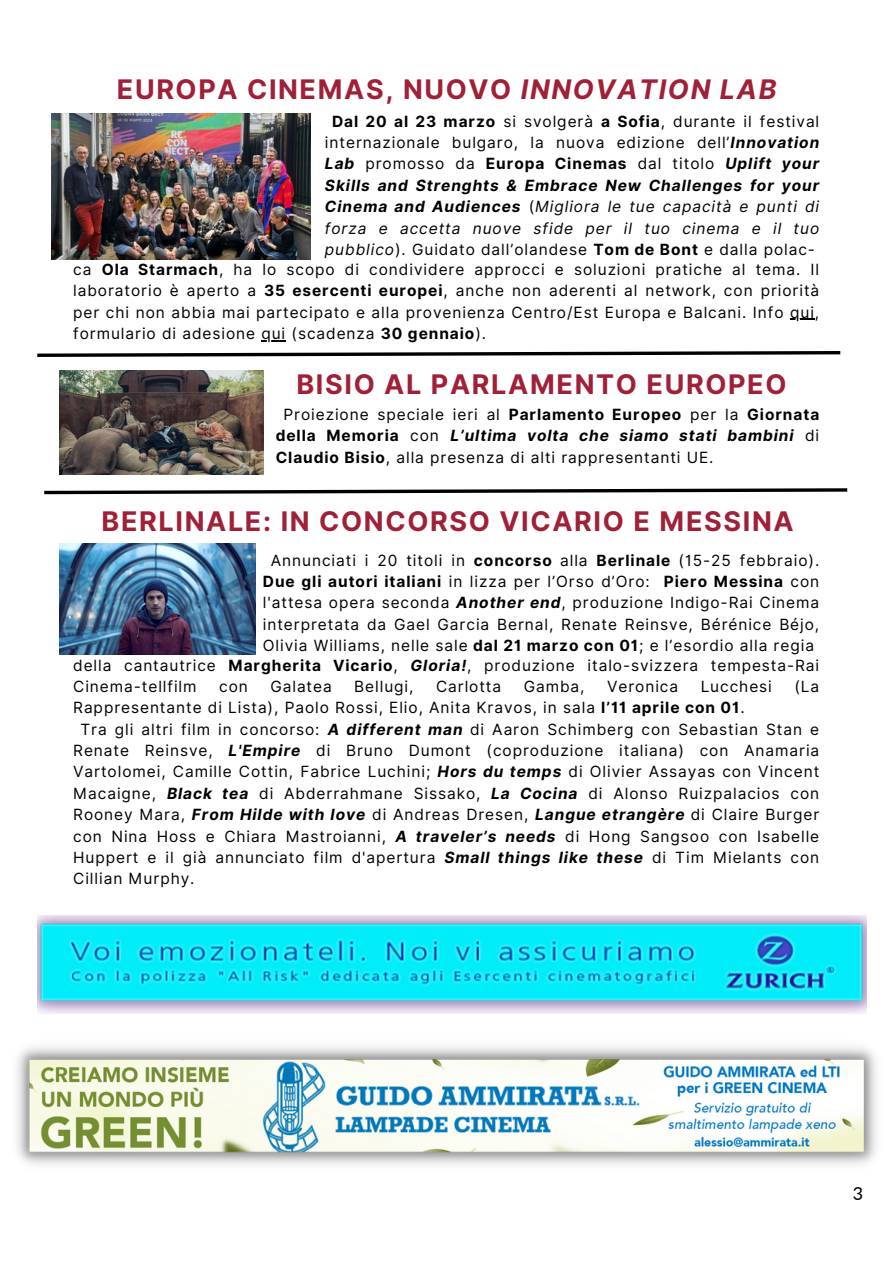
<style>
.page{position:relative;width:893px;height:1264px;background:#fff}
.page>*{position:absolute;margin:0;border:0;box-sizing:border-box;transform-origin:0 0}
.t1{font:700 27px "Inter";letter-spacing:.06em;color:#a02037}
.t2{font:18px "Aleo";color:#000}
.t3{font:15.45px/21.3px "Inter";letter-spacing:.06em;color:#000;text-align:justify}
.s1{font-style:italic}
.s2{font-weight:700}
.s3{font-weight:700;font-style:italic}
</style>
<div class="page">
<svg style="left:44px;top:488px;width:804px;height:7px"></svg>
<img style="left:37px;top:915px;width:829px;height:98px">
<img style="left:17px;top:1046px;width:860px;height:119px">
<img style="left:60px;top:543px;width:195px;height:112px">
<img style="left:51px;top:114px;width:259px;height:146px">
<svg style="left:37px;top:351px;width:804px;height:6px"></svg>
<img style="left:60px;top:370px;width:203px;height:105px">
<svg style="left:790px;top:319px;width:24px;height:1px"></svg>
<svg style="left:261px;top:340px;width:25px;height:1px"></svg>
<p class="t1" style="left:117px;top:73px;width:661px">EUROPA CINEMAS, NUOVO <span class="s1">INNOVATION LAB</span></p>
<p class="t3" style="left:325px;top:110px;width:496px;text-align:center"><span class="s2">Dal 20 al 23 marzo</span> si svolgerà <span class="s2">a Sofia</span>, durante il festival internazionale bulgaro, la nuova edizione dell’<span class="s3">Innovation Lab</span> promosso da <span class="s2">Europa Cinemas</span> dal titolo <span class="s3">Uplift your Skills and Strenghts &amp; Embrace New Challenges for your Cinema and Audiences</span> (<span class="s1">Migliora le tue capacità e punti di forza e accetta nuove sfide per il tuo cinema e il tuo pubblico</span>). Guidato dall’olandese <span class="s2">Tom de Bont</span> e dalla polac-</p>
<p class="t3" style="left:73px;top:258px;width:747px">ca <span class="s2">Ola Starmach</span>, ha lo scopo di condividere approcci e soluzioni pratiche al tema. Il laboratorio è aperto a <span class="s2">35 esercenti europei</span>, anche non aderenti al network, con priorità per chi non abbia mai partecipato e alla provenienza Centro/Est Europa e Balcani. Info qui,</p>
<p class="t3" style="left:73px;top:323px;width:414px">formulario di adesione qui (scadenza <span class="s2">30 gennaio</span>).</p>
<h1 class="t1" style="left:296px;top:368px;width:491px">BISIO AL PARLAMENTO EUROPEO</h1>
<p class="t3" style="left:276px;top:403px;width:545px;text-indent:8px">Proiezione speciale ieri al <span class="s2">Parlamento Europeo</span> per la <span class="s2">Giornata della Memoria</span> con <span class="s3">L’ultima volta che siamo stati bambini</span> di <span class="s2">Claudio Bisio</span>, alla presenza di alti rappresentanti UE.</p>
<p class="t1" style="left:102px;top:505px;width:693px">BERLINALE: IN CONCORSO VICARIO E MESSINA</p>
<h1 class="t3" style="left:263px;top:549px;width:558px;text-align:center">Annunciati i 20 titoli in <span class="s2">concorso</span> alla <span class="s2">Berlinale</span> (15-25 febbraio).<br><span class="s2">Due gli autori italiani</span> in lizza per l’Orso d’Oro: <span class="s2">Piero Messina</span> con l'attesa opera seconda <span class="s3">Another end</span>, produzione Indigo-Rai Cinema interpretata da Gael Garcia Bernal, Renate Reinsve, Bérénice Béjo, Olivia Williams, nelle sale <span class="s2">dal 21 marzo con 01</span>; e l’esordio alla regia</h1>
<p class="t3" style="left:73px;top:654px;width:747px">della cantautrice <span class="s2">Margherita Vicario</span>, <span class="s3">Gloria!</span>, produzione italo-svizzera tempesta-Rai<br>Cinema-tellfilm</p>
<p class="t3" style="left:219px;top:675px;width:30px">con</p>
<p class="t3" style="left:270px;top:675px;width:63px">Galatea</p>
<p class="t3" style="left:354px;top:675px;width:61px">Bellugi,</p>
<p class="t3" style="left:436px;top:675px;width:67px">Carlotta</p>
<p class="t3" style="left:523px;top:675px;width:62px">Gamba,</p>
<p class="t3" style="left:607px;top:675px;width:73px">Veronica</p>
<p class="t3" style="left:700px;top:675px;width:73px">Lucchesi</p>
<p class="t3" style="left:794px;top:675px;width:26px">(La</p>
<p class="t3" style="left:73px;top:697px;width:672px">Rappresentante di Lista), Paolo Rossi, Elio, Anita Kravos, in sala <span class="s2">l’11 aprile con 01</span>.</p>
<p class="t3" style="left:73px;top:718px;width:747px;text-indent:7px">Tra gli altri film in concorso: <span class="s3">A different man</span> di Aaron Schimberg con Sebastian Stan e Renate Reinsve, <span class="s3">L'Empire</span> di Bruno Dumont (coproduzione italiana) con Anamaria Vartolomei, Camille Cottin, Fabrice Luchini; <span class="s3">Hors du temps</span> di Olivier Assayas con Vincent Macaigne, <span class="s3">Black tea</span> di Abderrahmane Sissako, <span class="s3">La Cocina</span> di Alonso Ruizpalacios con Rooney Mara, <span class="s3">From Hilde with love</span> di Andreas Dresen, <span class="s3">Langue etrangère</span> di Claire Burger con Nina Hoss e Chiara Mastroianni, <span class="s3">A traveler’s needs</span> di Hong Sangsoo con Isabelle Huppert e il già annunciato film d'apertura <span class="s3">Small things like these</span> di Tim Mielants con Cillian Murphy.</p>
<p class="t2" style="left:853px;top:1183px;width:11px">3</p>
</div>
